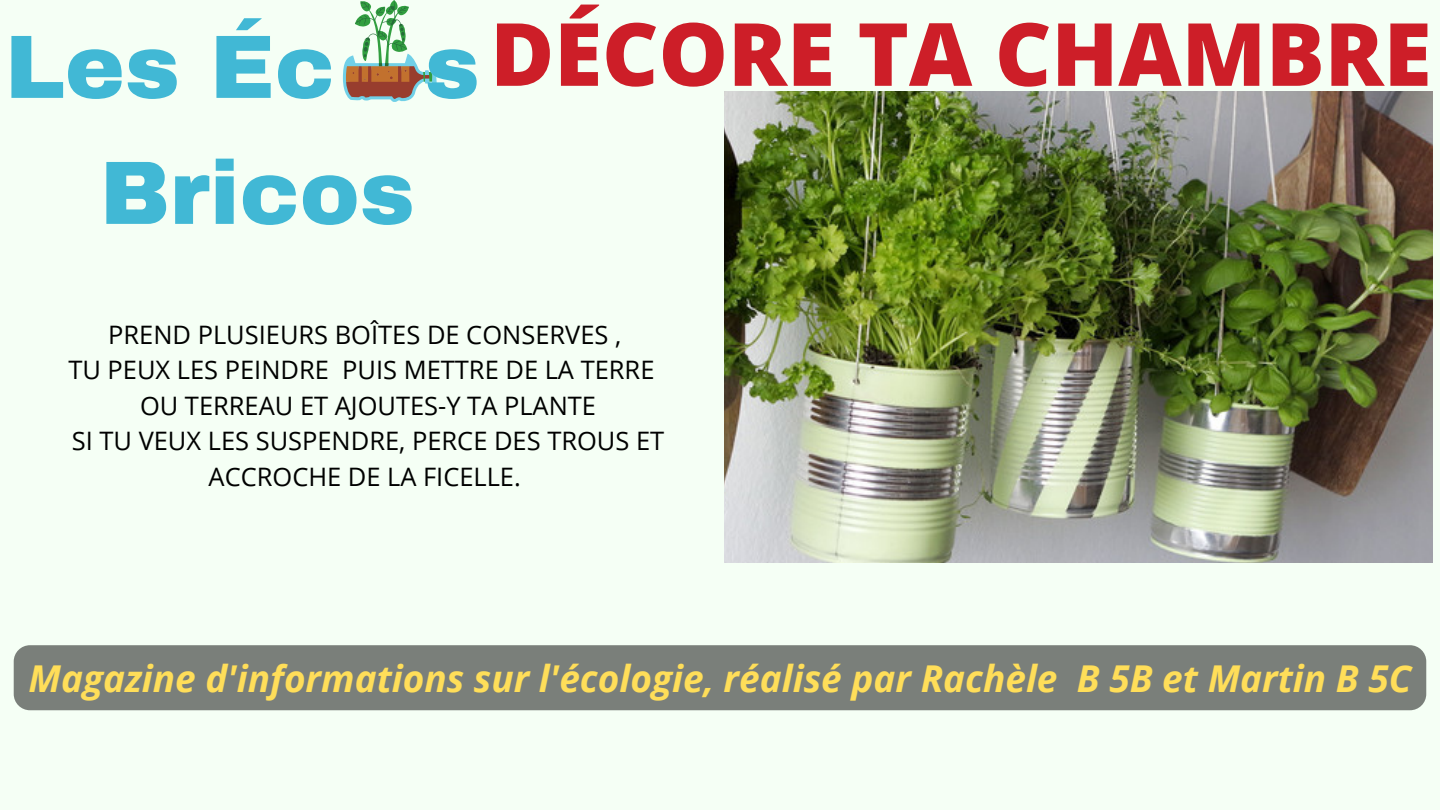
<style>
.page{position:relative;width:1440px;height:810px;background:#f5fff5}
.page>*{position:absolute;margin:0;border:0;box-sizing:border-box;transform-origin:0 0}
.t1{font:900 90px/126px "Archivo";color:#41b8d5;text-align:center}
.t2{font:800 87.3px "Open Sans";color:#cd1e28}
.t3{font:italic 700 37px "Open Sans";color:#ffde59}
.t4{font:25.4px/35.6px "Open Sans";color:#000;text-align:center}
</style>
<div class="page">
<svg style="left:343px;top:0;width:94px;height:102px"></svg>
<img style="left:725px;top:92px;width:708px;height:471px">
<div style="left:14px;top:645px;width:1412px;height:65px;background:#7a7f7a;border-radius:16px"></div>
<h1 class="t1" style="left:5px;top:5px;width:476px">Les Éc s<br>Bricos</h1>
<h2 class="t2" style="left:490px;top:-7px;width:943px">DÉCORE TA CHAMBRE</h2>
<p class="t4" style="left:68px;top:316px;width:597px">PREND PLUSIEURS BOÎTES DE CONSERVES ,<br>TU PEUX LES PEINDRE PUIS METTRE DE LA TERRE OU TERREAU ET AJOUTES-Y TA PLANTE<br>SI TU VEUX LES SUSPENDRE, PERCE DES TROUS ET ACCROCHE DE LA FICELLE.</p>
<h3 class="t3" style="left:29px;top:653px;width:1384px">Magazine d'informations sur l'écologie, réalisé par Rachèle B 5B et Martin B 5C</h3>
</div>
